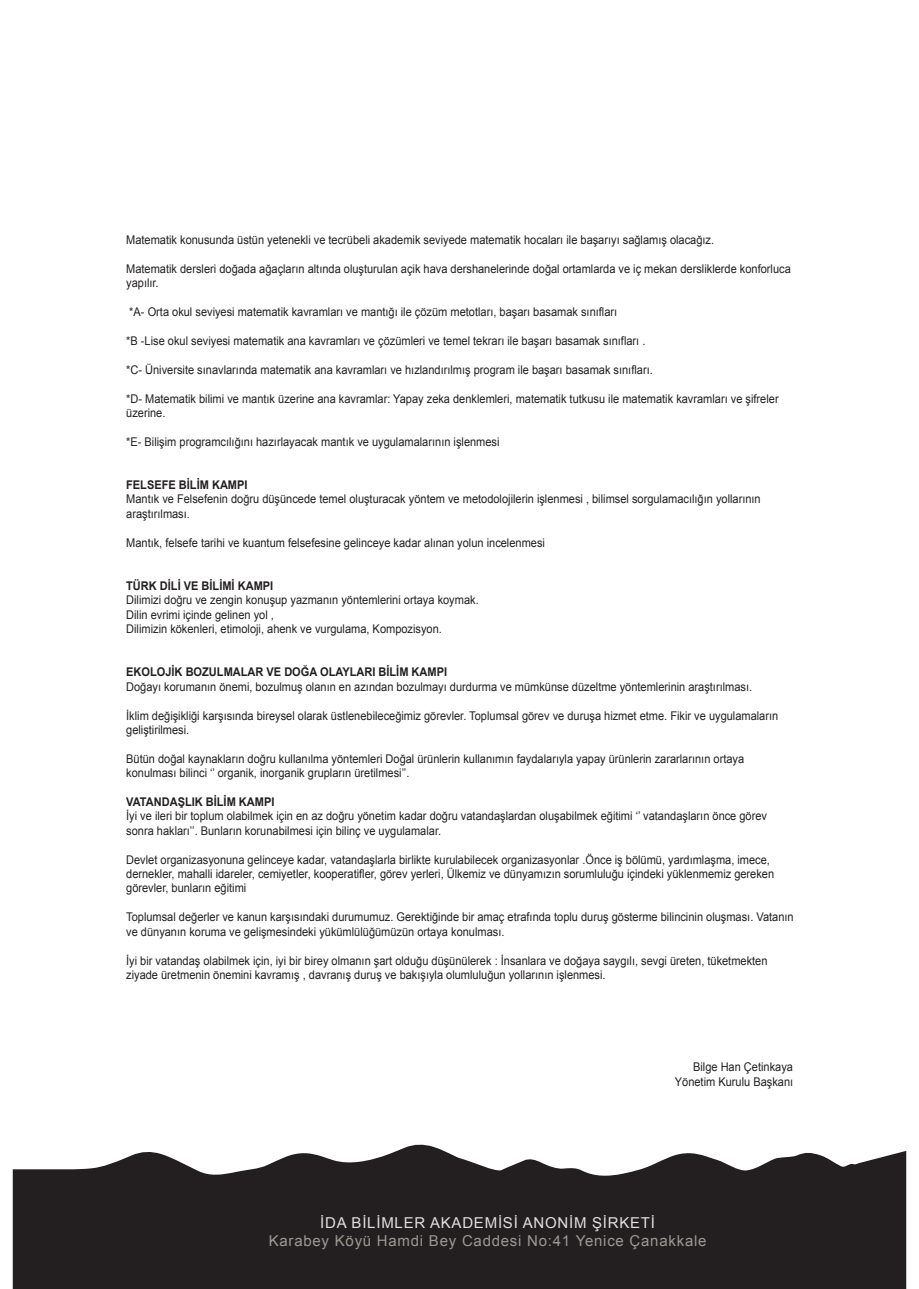
<style>
.page{position:relative;width:919px;height:1289px;background:#fff}
.page>*{position:absolute;margin:0;border:0;box-sizing:border-box;transform-origin:0 0}
.t1{font:15px "Arial";letter-spacing:.05em;color:#9e9793}
.t2{font:15px "Arial";letter-spacing:.05em;color:#e0dfde}
.t3{font:12px/14.4px "Arial";color:#231f20;scale:.92 1}
.t4{font:700 12px "Arial";color:#231f20;scale:.92 1}
</style>
<div class="page">
<svg style="left:13px;top:1144px;width:893px;height:144px;background:#3f3b3c"></svg>
<p class="t3" style="left:126px;top:233px;width:640px">Matematik konusunda üstün yetenekli ve tecrübeli akademik seviyede matematik hocaları ile başarıyı sağlamış olacağız.</p>
<p class="t3" style="left:126px;top:262px;width:723px">Matematik dersleri doğada ağaçların altında oluşturulan açik hava dershanelerinde doğal ortamlarda ve iç mekan dersliklerde konforluca yapılır.</p>
<p class="t3" style="left:129px;top:305px;width:532px">*A- Orta okul seviyesi matematik kavramları ve mantığı ile çözüm metotları, başarı basamak sınıfları</p>
<p class="t3" style="left:126px;top:334px;width:566px">*B -Lise okul seviyesi matematik ana kavramları ve çözümleri ve temel tekrarı ile başarı basamak sınıfları .</p>
<p class="t3" style="left:126px;top:362px;width:574px">*C- Üniversite sınavlarında matematik ana kavramları ve hızlandırılmış program ile başarı basamak sınıfları.</p>
<p class="t3" style="left:126px;top:391px;width:710px">*D- Matematik bilimi ve mantık üzerine ana kavramlar: Yapay zeka denklemleri, matematik tutkusu ile matematik kavramları ve şifreler üzerine.</p>
<p class="t3" style="left:126px;top:434px;width:407px">*E- Bilişim programcılığını hazırlayacak mantık ve uygulamalarının işlenmesi</p>
<p class="t4" style="left:126px;top:477px;width:133px">FELSEFE BİLİM KAMPI</p>
<p class="t3" style="left:126px;top:492px;width:691px">Mantık ve Felsefenin doğru düşüncede temel oluşturacak yöntem ve metodolojilerin işlenmesi , bilimsel sorgulamacılığın yollarının araştırılması.</p>
<p class="t3" style="left:126px;top:535px;width:456px">Mantık, felsefe tarihi ve kuantum felsefesine gelinceye kadar alınan yolun incelenmesi</p>
<p class="t4" style="left:126px;top:578px;width:161px">TÜRK DİLİ VE BİLİMİ KAMPI</p>
<p class="t3" style="left:126px;top:593px;width:384px">Dilimizi doğru ve zengin konuşup yazmanın yöntemlerini ortaya koymak.<br>Dilin evrimi içinde gelinen yol ,<br>Dilimizin kökenleri, etimoloji, ahenk ve vurgulama, Kompozisyon.</p>
<p class="t4" style="left:126px;top:664px;width:350px">EKOLOJİK BOZULMALAR VE DOĞA OLAYLARI BİLİM KAMPI</p>
<p class="t3" style="left:126px;top:679px;width:681px">Doğayı korumanın önemi, bozulmuş olanın en azından bozulmayı durdurma ve mümkünse düzeltme yöntemlerinin araştırılması.</p>
<p class="t3" style="left:126px;top:708px;width:710px">İklim değişikliği karşısında bireysel olarak üstlenebileceğimiz görevler. Toplumsal görev ve duruşa hizmet etme. Fikir ve uygulamaların geliştirilmesi.</p>
<p class="t3" style="left:126px;top:751px;width:673px">Bütün doğal kaynakların doğru kullanılma yöntemleri Doğal ürünlerin kullanımın faydalarıyla yapay ürünlerin zararlarının ortaya konulması bilinci ‘’ organik, inorganik grupların üretilmesi’’.</p>
<p class="t4" style="left:126px;top:794px;width:163px">VATANDAŞLIK BİLİM KAMPI</p>
<p class="t3" style="left:126px;top:809px;width:698px">İyi ve ileri bir toplum olabilmek için en az doğru yönetim kadar doğru vatandaşlardan oluşabilmek eğitimi ‘’ vatandaşların önce görev sonra hakları’’. Bunların korunabilmesi için bilinç ve uygulamalar.</p>
<p class="t3" style="left:126px;top:852px;width:705px">Devlet organizasyonuna gelinceye kadar, vatandaşlarla birlikte kurulabilecek organizasyonlar .Önce iş bölümü, yardımlaşma, imece, dernekler, mahalli idareler, cemiyetler, kooperatifler, görev yerleri, Ülkemiz ve dünyamızın sorumluluğu içindeki yüklenmemiz gereken görevler, bunların eğitimi</p>
<p class="t3" style="left:126px;top:910px;width:727px">Toplumsal değerler ve kanun karşısındaki durumumuz. Gerektiğinde bir amaç etrafında toplu duruş gösterme bilincinin oluşması. Vatanın ve dünyanın koruma ve gelişmesindeki yükümlülüğümüzün ortaya konulması.</p>
<p class="t3" style="left:126px;top:953px;width:698px">İyi bir vatandaş olabilmek için, iyi bir birey olmanın şart olduğu düşünülerek : İnsanlara ve doğaya saygılı, sevgi üreten, tüketmekten ziyade üretmenin önemini kavramış , davranış duruş ve bakışıyla olumluluğun yollarının işlenmesi.</p>
<p class="t3" style="left:674px;top:1060px;width:130px;text-align:right">Bilge Han Çetinkaya<br>Yönetim Kurulu Başkanı</p>
<p class="t2" style="left:320px;top:1212px;width:336px">İDA BİLİMLER AKADEMİSİ ANONİM ŞİRKETİ</p>
<p class="t1" style="left:269px;top:1230px;width:439px">Karabey Köyü Hamdi Bey Caddesi No:41 Yenice Çanakkale</p>
</div>
